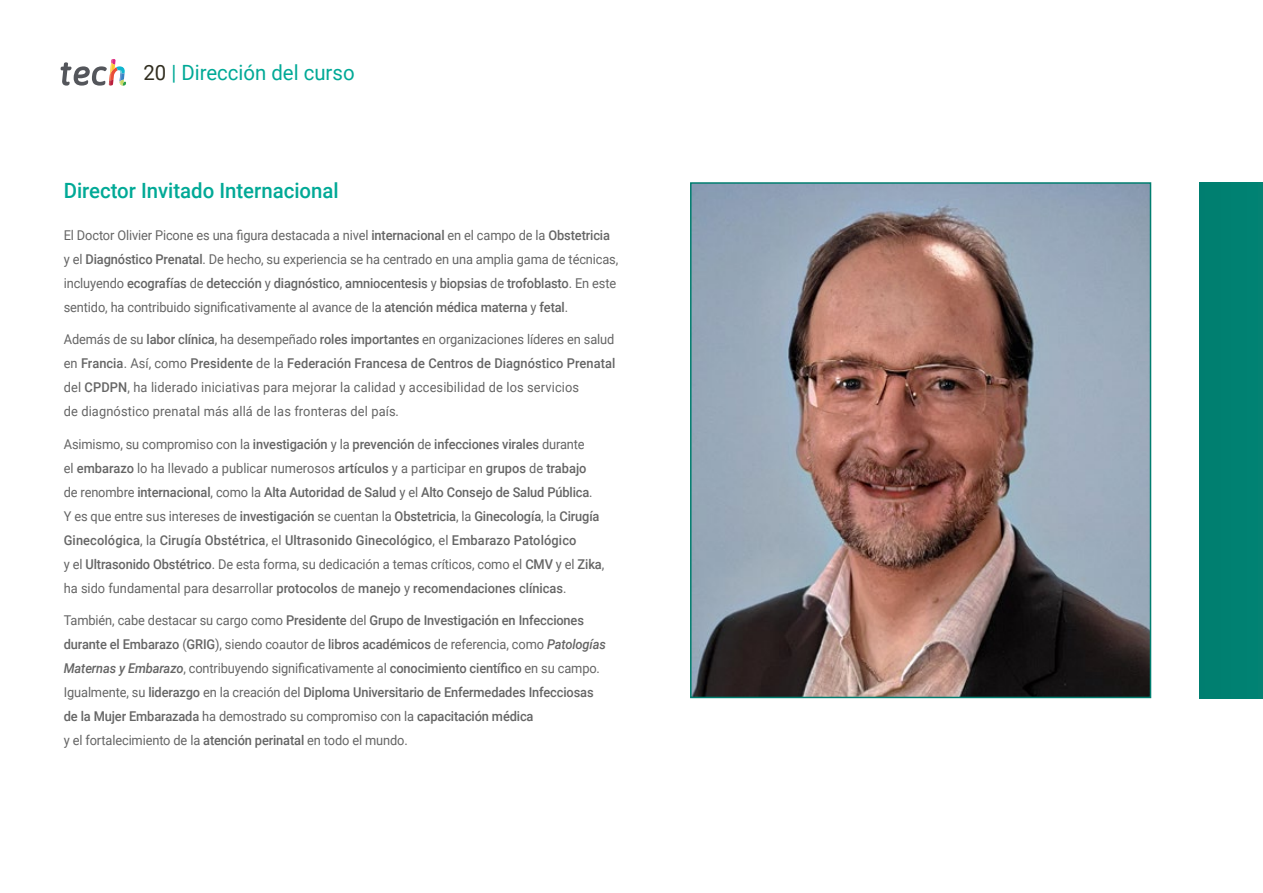
<style>
.page{position:relative;width:1263px;height:893px;background:#fff}
.page>*{position:absolute;margin:0;border:0;box-sizing:border-box;transform-origin:0 0}
.t1{font:500 21px "Roboto";color:#00a996}
.t2{font:21px "Roboto";color:#00a996}
.t3{font:500 13.5px/24px "Roboto";letter-spacing:-.01em;color:#656565;scale:.95 1}
.t4{font:13.5px/24px "Roboto";letter-spacing:-.01em;color:#656565;scale:.95 1}
.t5{font:13.5px/24px "Roboto";letter-spacing:.01em;color:#656565;scale:.95 1}
.s1{color:#312e20}
.s2{font-weight:500}
.s3{font-weight:400}
.s4{font-style:italic}
</style>
<div class="page">
<div style="left:1199px;top:182px;width:64px;height:516px;background:#008071"></div>
<img style="left:693px;top:185px;width:455px;height:510px">
<div style="left:690px;top:182px;width:461px;height:516px;border:2px solid #007e6f"></div>
<svg style="left:61px;top:59px;width:65px;height:27px"></svg>
<h1 class="t2" style="left:144px;top:57px;width:213px"><span class="s1">20</span> | Dirección del curso</h1>
<h1 class="t1" style="left:64px;top:176px;width:276px">Director Invitado Internacional</h1>
<p class="t4" style="left:64px;top:222px;width:585px">El Doctor Olivier Picone es una figura destacada a nivel <span class="s2">internacional</span> en el campo de la <span class="s2">Obstetricia </span>y el <span class="s2">Diagnóstico Prenatal</span>. De hecho, su experiencia se ha centrado en una amplia gama de técnicas, incluyendo <span class="s2">ecografías</span> de <span class="s2">detección</span> y <span class="s2">diagnóstico</span>, <span class="s2">amniocentesis</span> y <span class="s2">biopsias</span> de <span class="s2">trofoblasto</span>. En este sentido, ha contribuido significativamente al avance de la <span class="s2">atención médica materna</span> y <span class="s2">fetal</span>.</p>
<p class="t5" style="left:64px;top:327px;width:582px">Además de su <span class="s2">labor clínica</span>, ha desempeñado <span class="s2">roles importantes</span> en organizaciones líderes en salud en <span class="s2">Francia</span>. Así, como <span class="s2">Presidente</span> de la <span class="s2">Federación Francesa de Centros de Diagnóstico Prenatal </span>del <span class="s2">CPDPN</span>, ha liderado iniciativas para mejorar la calidad y accesibilidad de los servicios<br>de diagnóstico prenatal más allá de las fronteras del país.</p>
<p class="t3" style="left:64px;top:431px;width:570px"><span class="s3">Asimismo, su compromiso con la</span> investigación <span class="s3">y la</span> prevención <span class="s3">de</span> infecciones virales <span class="s3">durante<br>el</span> embarazo <span class="s3">lo ha llevado a publicar numerosos</span> artículos <span class="s3">y a participar en</span> grupos <span class="s3">de</span> trabajo<br><span class="s3">de renombre</span> internacional<span class="s3">, como la</span> Alta Autoridad de Salud <span class="s3">y el</span> Alto Consejo de Salud Pública<span class="s3">.<br>Y es que entre sus intereses de</span> investigación <span class="s3">se cuentan la</span> Obstetricia<span class="s3">, la</span> Ginecología<span class="s3">, la</span> Cirugía Ginecológica<span class="s3">, la</span> Cirugía Obstétrica<span class="s3">, el</span> Ultrasonido Ginecológico<span class="s3">, el</span> Embarazo Patológico<br><span class="s3">y el</span> Ultrasonido Obstétrico<span class="s3">. De esta forma, su dedicación a temas críticos, como el</span> CMV <span class="s3">y el</span> Zika<span class="s3">, ha sido fundamental para desarrollar</span> protocolos <span class="s3">de</span> manejo <span class="s3">y</span> recomendaciones clínicas<span class="s3">.</span></p>
<p class="t3" style="left:64px;top:608px;width:572px"><span class="s3">También, cabe destacar su cargo como</span> Presidente <span class="s3">del</span> Grupo de Investigación en Infecciones durante el Embarazo <span class="s3">(</span>GRIG<span class="s3">), siendo coautor de</span> libros académicos <span class="s3">de referencia, como</span> <span class="s4">Patologías Maternas y Embarazo</span><span class="s3">, contribuyendo significativamente al</span> conocimiento científico <span class="s3">en su campo.<br>Igualmente, su</span> liderazgo <span class="s3">en la creación del</span> Diploma Universitario de Enfermedades Infecciosas de la Mujer Embarazada <span class="s3">ha demostrado su compromiso con la</span> capacitación médica<br><span class="s3">y el fortalecimiento de la</span> atención perinatal <span class="s3">en todo el mundo.</span></p>
</div>
